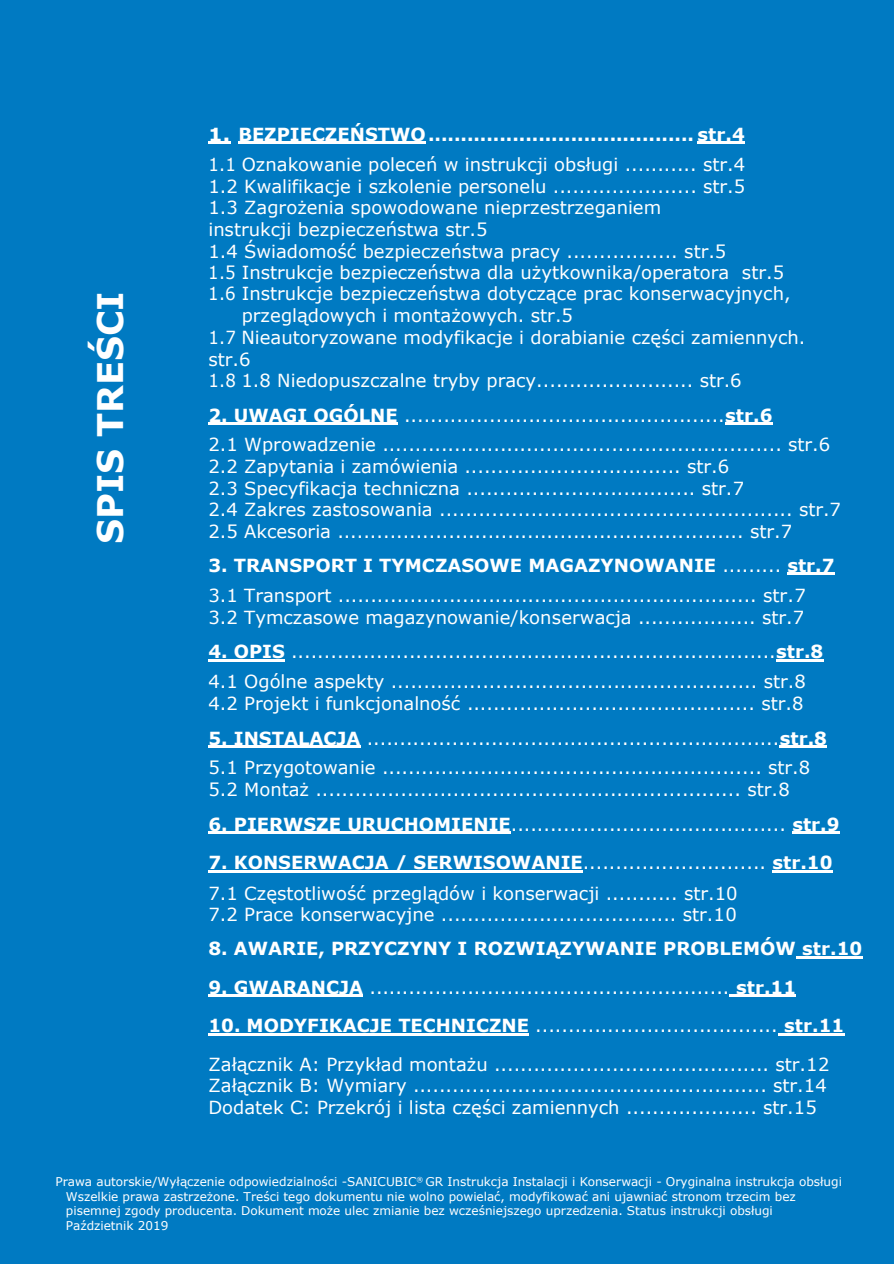
<style>
.page{position:relative;width:894px;height:1264px;background:#fff}
.page>*{position:absolute;margin:0;border:0;box-sizing:border-box;transform-origin:0 0}
.t1{font:700 35.25px "Verdana";color:#fff}
.t2{font:18px/21.5px "Verdana";color:#fff}
.t3{font:18px "Verdana";color:#fff;scale:.92 1}
.t4{font:700 18px "Verdana";color:#fff;scale:1.14 1}
.t5{font:700 18px "Verdana";color:#fff}
.t6{font:12px/14.5px "Verdana";color:#fff}
.s1{font-weight:700}
</style>
<div class="page">
<div style="left:0;top:0;width:893px;height:1263px;background:#007ac2"></div>
<hr style="left:208px;top:142px;width:22px;height:2px;background:#fff">
<hr style="left:238px;top:142px;width:188px;height:2px;background:#fff">
<hr style="left:697px;top:142px;width:47px;height:2px;background:#fff">
<hr style="left:208px;top:422px;width:190px;height:2px;background:#fff">
<hr style="left:725px;top:422px;width:47px;height:2px;background:#fff">
<hr style="left:787px;top:572px;width:47px;height:2px;background:#fff">
<hr style="left:208px;top:659px;width:77px;height:2px;background:#fff">
<hr style="left:776px;top:659px;width:47px;height:2px;background:#fff">
<hr style="left:208px;top:745px;width:152px;height:2px;background:#fff">
<hr style="left:779px;top:745px;width:47px;height:2px;background:#fff">
<hr style="left:208px;top:831px;width:303px;height:2px;background:#fff">
<hr style="left:792px;top:831px;width:47px;height:2px;background:#fff">
<hr style="left:208px;top:869px;width:374px;height:3px;background:#fff">
<hr style="left:772px;top:869px;width:60px;height:3px;background:#fff">
<hr style="left:796px;top:955px;width:66px;height:3px;background:#fff">
<hr style="left:208px;top:994px;width:155px;height:2px;background:#fff">
<hr style="left:729px;top:994px;width:67px;height:2px;background:#fff">
<hr style="left:208px;top:1032px;width:321px;height:3px;background:#fff">
<hr style="left:777px;top:1032px;width:67px;height:3px;background:#fff">
<h1 class="t1" style="left:88px;top:544px;width:254px;rotate:-90deg">SPIS TREŚCI</h1>
<p class="t4" style="left:208px;top:123px;width:472px">1. BEZPIECZEŃSTWO......................................... str.4</p>
<p class="t3" style="left:208px;top:153px;width:584px">1.1 Oznakowanie poleceń w instrukcji obsługi ........... str.4</p>
<p class="t2" style="left:208px;top:175px;width:538px">1.2 Kwalifikacje i szkolenie personelu ...................... str.5</p>
<p class="t2" style="left:208px;top:196px;width:454px">1.3 Zagrożenia spowodowane nieprzestrzeganiem</p>
<p class="t2" style="left:208px;top:218px;width:280px">instrukcji bezpieczeństwa str.5</p>
<p class="t2" style="left:208px;top:240px;width:519px">1.4 Świadomość bezpieczeństwa pracy ................. str.5</p>
<p class="t3" style="left:208px;top:260px;width:627px">1.5 Instrukcje bezpieczeństwa dla użytkownika/operatora str.5</p>
<p class="t3" style="left:208px;top:282px;width:634px">1.6 Instrukcje bezpieczeństwa dotyczące prac konserwacyjnych,</p>
<p class="t2" style="left:242px;top:304px;width:333px">przeglądowych i montażowych. str.5</p>
<p class="t3" style="left:208px;top:326px;width:650px">1.7 Nieautoryzowane modyfikacje i dorabianie części zamiennych.</p>
<p class="t2" style="left:208px;top:347px;width:44px">str.6</p>
<p class="t3" style="left:208px;top:369px;width:581px">1.8 1.8 Niedopuszczalne tryby pracy........................ str.6</p>
<p class="t2" style="left:208px;top:399px;width:623px;line-height:29.4px"><span class="s1">2. UWAGI OGÓLNE</span> .................................................<span class="s1">str.6<br></span>2.1 Wprowadzenie ............................................................. str.6</p>
<p class="t2" style="left:208px;top:455px;width:634px">2.2 Zapytania i zamówienia ................................. str.6<br>2.3 Specyfikacja techniczna ................................... str.7<br>2.4 Zakres zastosowania ...................................................... str.7<br>2.5 Akcesoria .............................................................. str.7</p>
<p class="t2" style="left:208px;top:549px;width:627px;line-height:29.8px"><span class="s1">3. TRANSPORT I TYMCZASOWE MAGAZYNOWANIE</span> ......... <span class="s1">str.7<br></span>3.1 Transport ................................................................ str.7</p>
<p class="t2" style="left:208px;top:605px;width:597px">3.2 Tymczasowe magazynowanie/konserwacja .................. str.7</p>
<p class="t2" style="left:208px;top:636px;width:616px;line-height:29.5px"><span class="s1">4. OPIS</span> ..........................................................................<span class="s1">str.8<br></span>4.1 Ogólne aspekty ........................................................ str.8</p>
<p class="t2" style="left:208px;top:691px;width:596px">4.2 Projekt i funkcjonalność ............................................ str.8</p>
<p class="t2" style="left:208px;top:722px;width:620px;line-height:29.5px"><span class="s1">5. INSTALACJA</span> ...............................................................<span class="s1">str.8<br></span>5.1 Przygotowanie .......................................................... str.8</p>
<p class="t2" style="left:208px;top:777px;width:583px">5.2 Montaż ................................................................. str.8</p>
<p class="t2" style="left:208px;top:812px;width:632px"><span class="s1">6. PIERWSZE URUCHOMIENIE</span>.......................................... <span class="s1">str.9</span></p>
<p class="t2" style="left:208px;top:847px;width:625px;line-height:30px"><span class="s1">7. KONSERWACJA / SERWISOWANIE</span>............................ <span class="s1">str.10<br></span>7.1 Częstotliwość przeglądów i konserwacji ........... str.10</p>
<p class="t2" style="left:208px;top:903px;width:530px">7.2 Prace konserwacyjne .................................... str.10</p>
<p class="t5" style="left:208px;top:937px;width:655px">8. AWARIE, PRZYCZYNY I ROZWIĄZYWANIE PROBLEMÓW str.10</p>
<p class="t2" style="left:208px;top:975px;width:589px"><span class="s1">9. GWARANCJA</span> ....................................................... <span class="s1">str.11</span></p>
<p class="t2" style="left:208px;top:1005px;width:637px;line-height:38.2px"><span class="s1">10. MODYFIKACJE TECHNICZNE</span> ..................................... <span class="s1">str.11<br></span>Załącznik A: Przykład montażu .......................................... str.12</p>
<p class="t2" style="left:208px;top:1074px;width:619px">Załącznik B: Wymiary ...................................................... str.14<br>Dodatek C: Przekrój i lista części zamiennych .................... str.15</p>
<p class="t6" style="left:66px;top:1173px;width:777px;text-indent:-10px">Prawa autorskie/Wyłączenie odpowiedzialności -SANICUBIC<sup>®</sup> GR Instrukcja Instalacji i Konserwacji - Oryginalna instrukcja obsługi Wszelkie prawa zastrzeżone. Treści tego dokumentu nie wolno powielać, modyfikować ani ujawniać stronom trzecim bez pisemnej zgody producenta. Dokument może ulec zmianie bez wcześniejszego uprzedzenia. Status instrukcji obsługi Paździetnik 2019</p>
</div>
